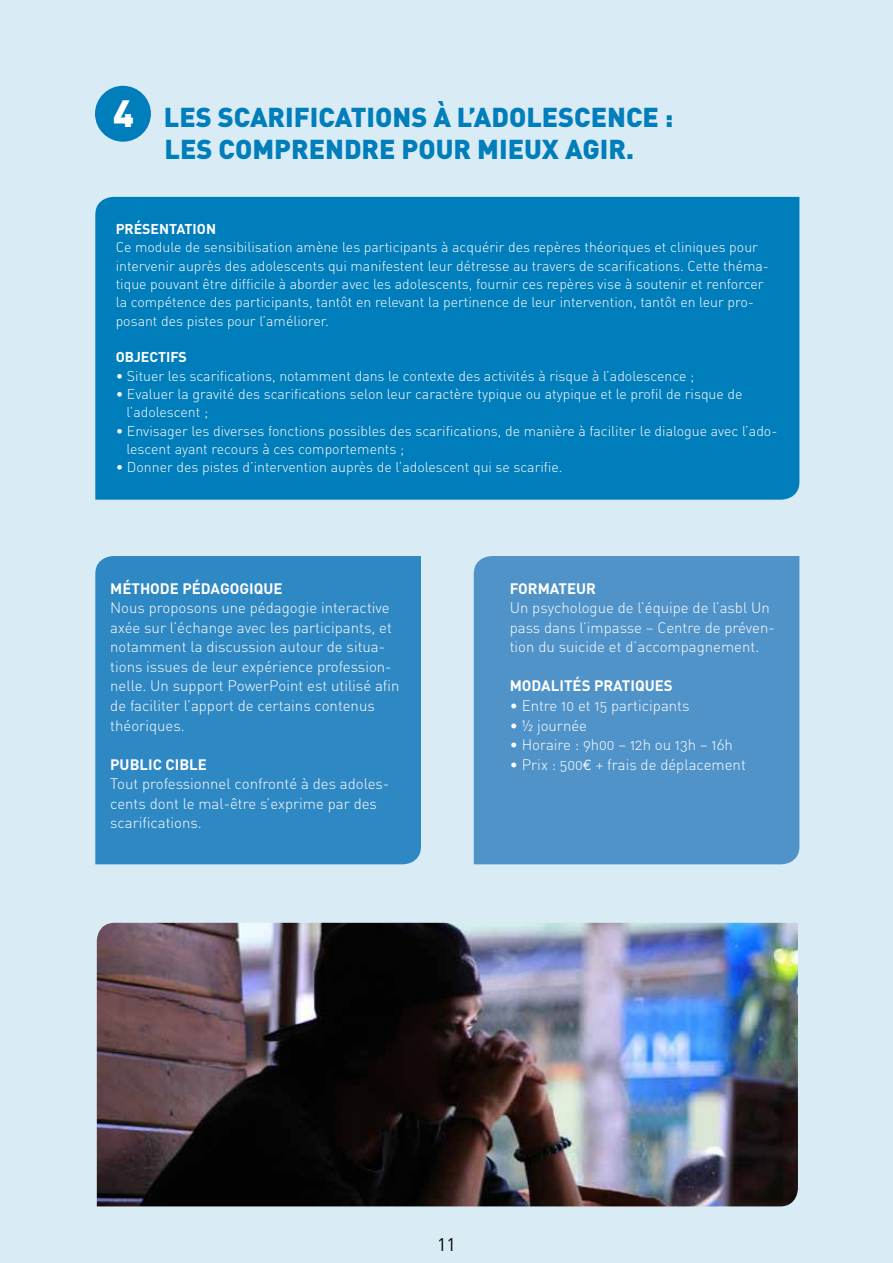
<style>
.page{position:relative;width:893px;height:1263px;background:#d9ebf4}
.page>*{position:absolute;margin:0;border:0;box-sizing:border-box;transform-origin:0 0}
.t1{font:900 27px/32.4px "DIN";color:#007dbb;text-align:center}
.t2{font:18px "DIN";color:#000}
.t3{font:15px/19.5px "DIN Light Alternate";color:#fff}
.t4{font:700 15px "DIN";color:#fff}
.t5{font:14.1px/18.3px "DIN Light Alternate";color:#fff}
.t6{font:700 14.1px "DIN";color:#fff}
.s1{font-size:37.5px;color:#fff}
.s2{font-family:"Euro Mono"}
</style>
<div class="page">
<img style="left:97px;top:923px;width:701px;height:283px">
<div style="left:95px;top:197px;width:704px;height:303px;background:#007dbb"></div>
<div style="left:95px;top:556px;width:326px;height:308px;background:#2e88c3"></div>
<div style="left:474px;top:556px;width:325px;height:308px;background:#5093c9"></div>
<div style="left:95px;top:86px;width:56px;height:56px;background:#007dbb;border-radius:50%"></div>
<h1 class="t1" style="left:113px;top:100px;width:562px"><span class="s1">4</span> LES SCARIFICATIONS À L’ADOLESCENCE :<br>LES COMPRENDRE POUR MIEUX AGIR.</h1>
<p class="t6" style="left:116px;top:220px;width:102px">PRÉSENTATION</p>
<p class="t5" style="left:116px;top:238px;width:655px">Ce module de sensibilisation amène les participants à acquérir des repères théoriques et cliniques pour intervenir auprès des adolescents qui manifestent leur détresse au travers de scarifications. Cette théma&shy;tique pouvant être difficile à aborder avec les adolescents, fournir ces repères vise à soutenir et renforcer la compétence des participants, tantôt en relevant la pertinence de leur intervention, tantôt en leur pro&shy;posant des pistes pour l’améliorer.</p>
<p class="t6" style="left:116px;top:348px;width:73px">OBJECTIFS</p>
<p class="t5" style="left:116px;top:366px;width:580px">• Situer les scarifications, notamment dans le contexte des activités à risque à l’adolescence ;</p>
<p class="t5" style="left:126px;top:385px;width:617px;text-indent:-11px">• Evaluer la gravité des scarifications selon leur caractère typique ou atypique et le profil de risque de l’adolescent ;</p>
<p class="t5" style="left:126px;top:421px;width:652px;text-indent:-11px">• Envisager les diverses fonctions possibles des scarifications, de manière à faciliter le dialogue avec l’ado&shy;lescent ayant recours à ces comportements ;</p>
<p class="t5" style="left:116px;top:458px;width:448px">• Donner des pistes d’intervention auprès de l’adolescent qui se scarifie.</p>
<p class="t4" style="left:110px;top:579px;width:174px">MÉTHODE PÉDAGOGIQUE</p>
<p class="t3" style="left:110px;top:598px;width:291px">Nous proposons une pédagogie interactive axée sur l’échange avec les participants, et notamment la discussion autour de situa&shy;tions issues de leur expérience profession&shy;nelle. Un support PowerPoint est utilisé afin de faciliter l’apport de certains contenus théoriques.</p>
<p class="t4" style="left:110px;top:754px;width:98px">PUBLIC CIBLE</p>
<p class="t3" style="left:110px;top:774px;width:281px">Tout professionnel confronté à des adoles&shy;cents dont le mal-être s’exprime par des scarifications.</p>
<p class="t4" style="left:510px;top:579px;width:88px">FORMATEUR</p>
<p class="t3" style="left:510px;top:598px;width:267px">Un psychologue de l’équipe de l’asbl Un pass dans l’impasse – Centre de préven&shy;tion du suicide et d’accompagnement.</p>
<p class="t4" style="left:510px;top:676px;width:164px">MODALITÉS PRATIQUES</p>
<p class="t3" style="left:510px;top:696px;width:181px">• Entre 10 et 15 participants</p>
<p class="t3" style="left:510px;top:715px;width:79px">• ½ journée</p>
<p class="t3" style="left:510px;top:735px;width:225px">• Horaire : 9h00 – 12h ou 13h – 16h</p>
<p class="t3" style="left:510px;top:754px;width:238px">• Prix : 500<span class="s2">e</span> + frais de déplacement</p>
<p class="t2" style="left:437px;top:1233px;width:20px">11</p>
</div>
